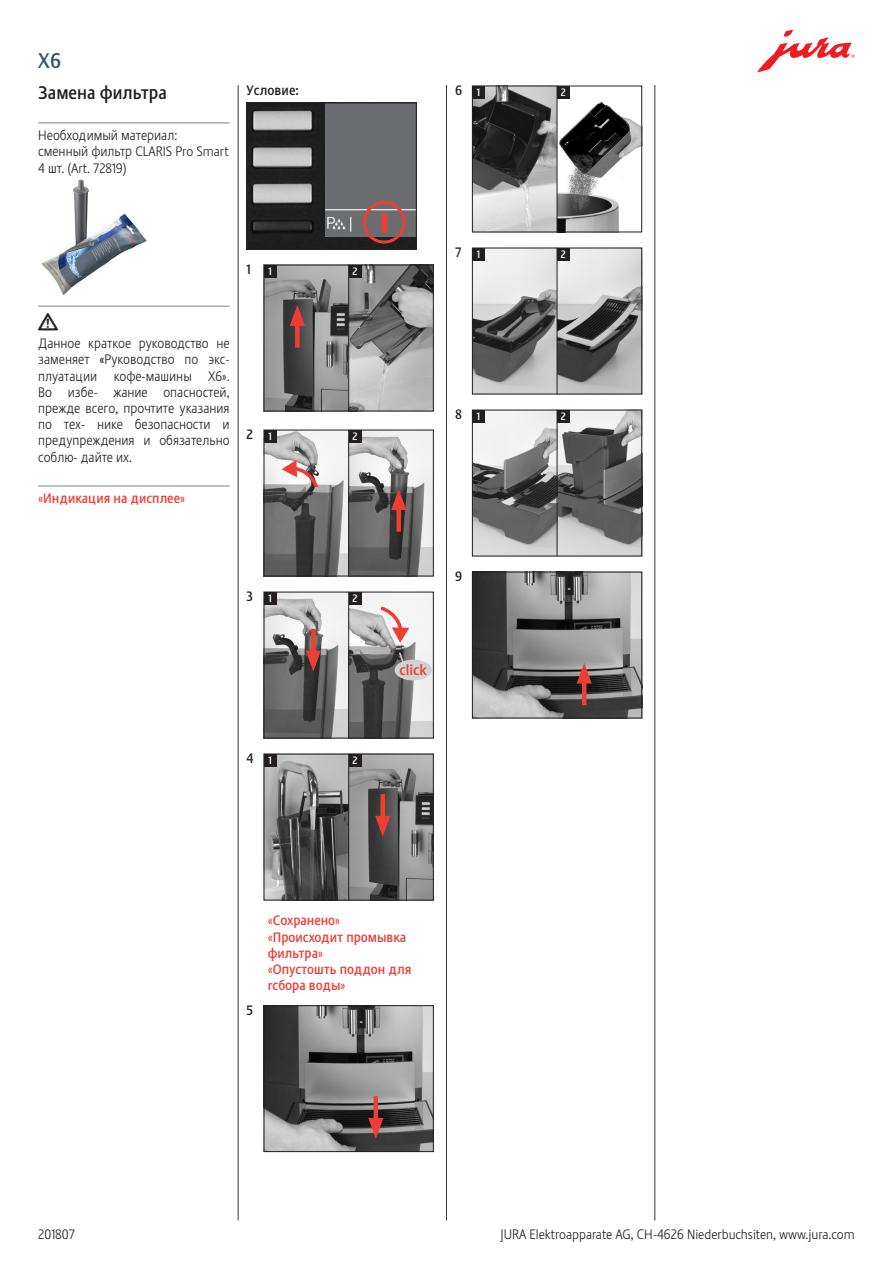
<style>
.page{position:relative;width:893px;height:1263px;background:#fff}
.page>*{position:absolute;margin:0;border:0;box-sizing:border-box;transform-origin:0 0}
.t1{font:21px "Stalemate Pro 2 J Medium";color:#3a5362}
.t2{font:18px "Stalemate Pro 2 J Medium";color:#231f20}
.t3{font:18px "Jura Pict 2006";color:#ee3e34}
.t4{font:18px "Jura Pict 2006";color:#231f20}
.t5{font:15px "Stalemate Pro 2 J Medium";color:#ee3e34}
.t6{font:13.5px/16.2px "Stalemate Pro 2 J Light";color:#231f20}
.t7{font:13.5px/16.2px "Stalemate Pro 2 J Medium";color:#ee3e34}
.t8{font:13.5px "Stalemate Pro 2 J Medium";letter-spacing:.01em;color:#231f20}
.t9{font:12px "Jura Pict 2006";color:#fff}
.t10{font:10.5px "Stalemate LF";color:#fff}
.s1{font-family:"Stalemate Pro 2 J Medium"}
.s2{font-size:16.5px}
</style>
<div class="page">
<svg style="left:757px;top:30px;width:98px;height:42px"></svg>
<hr style="left:238px;top:85px;width:1px;height:1135px;background:#3b3532">
<hr style="left:446px;top:85px;width:1px;height:1135px;background:#3b3532">
<hr style="left:654px;top:85px;width:1px;height:1135px;background:#3b3532">
<img style="left:249px;top:105px;width:166px;height:142px">
<div style="left:325px;top:103px;width:92px;height:133px;background:#6c6d70"></div>
<hr style="left:325px;top:209px;width:92px;height:1px;background:#fff">
<svg style="left:350px;top:217px;width:1px;height:15px"></svg>
<div style="left:382px;top:215px;width:5px;height:17px;background:#ee3e34"></div>
<div style="left:363px;top:201px;width:42px;height:43px;border:3px solid #ee3e34;border-radius:50%"></div>
<div style="left:247px;top:103px;width:170px;height:146px;border:1px solid #231f20"></div>
<img style="left:266px;top:267px;width:166px;height:142px">
<hr style="left:348px;top:265px;width:1px;height:146px;background:#231f20">
<div style="left:264px;top:265px;width:12px;height:12px;background:#231f20"></div>
<div style="left:349px;top:265px;width:12px;height:12px;background:#231f20"></div>
<div style="left:295px;top:318px;width:5px;height:30px;background:#ee3e34"></div>
<svg style="left:290px;top:305px;width:15px;height:21px"></svg>
<div style="left:264px;top:265px;width:170px;height:146px;border:1px solid #231f20"></div>
<img style="left:266px;top:432px;width:166px;height:142px">
<hr style="left:348px;top:430px;width:1px;height:146px;background:#231f20">
<div style="left:264px;top:430px;width:12px;height:12px;background:#231f20"></div>
<div style="left:349px;top:430px;width:12px;height:12px;background:#231f20"></div>
<hr style="left:397px;top:502px;width:4px;height:30px;background:#ee3e34">
<svg style="left:391px;top:489px;width:15px;height:21px"></svg>
<svg style="left:282px;top:460px;width:37px;height:27px"></svg>
<div style="left:264px;top:430px;width:170px;height:146px;border:1px solid #231f20"></div>
<img style="left:266px;top:594px;width:166px;height:142px">
<div style="left:311px;top:629px;width:5px;height:30px;background:#ee3e34"></div>
<svg style="left:306px;top:651px;width:15px;height:20px"></svg>
<hr style="left:348px;top:592px;width:1px;height:146px;background:#231f20">
<div style="left:264px;top:592px;width:12px;height:12px;background:#231f20"></div>
<div style="left:349px;top:592px;width:12px;height:12px;background:#231f20"></div>
<svg style="left:380px;top:605px;width:29px;height:38px"></svg>
<svg style="left:398px;top:651px;width:10px;height:13px"></svg>
<div style="left:395px;top:660px;width:37px;height:20px;background:#d1d2d4;border-radius:50%"></div>
<div style="left:264px;top:592px;width:170px;height:146px;border:1px solid #231f20"></div>
<img style="left:266px;top:756px;width:166px;height:142px">
<hr style="left:348px;top:754px;width:1px;height:146px;background:#231f20">
<div style="left:264px;top:754px;width:12px;height:12px;background:#231f20"></div>
<div style="left:349px;top:754px;width:12px;height:12px;background:#231f20"></div>
<hr style="left:381px;top:794px;width:4px;height:30px;background:#ee3e34">
<svg style="left:375px;top:816px;width:15px;height:21px"></svg>
<div style="left:264px;top:754px;width:170px;height:146px;border:1px solid #231f20"></div>
<img style="left:266px;top:1007px;width:166px;height:143px">
<hr style="left:374px;top:1096px;width:4px;height:30px;background:#ee3e34">
<svg style="left:368px;top:1118px;width:15px;height:21px"></svg>
<div style="left:264px;top:1005px;width:170px;height:147px;border:1px solid #231f20"></div>
<img style="left:474px;top:88px;width:166px;height:142px">
<hr style="left:557px;top:86px;width:1px;height:146px;background:#231f20">
<div style="left:472px;top:86px;width:13px;height:12px;background:#231f20"></div>
<div style="left:557px;top:86px;width:13px;height:12px;background:#231f20"></div>
<div style="left:472px;top:86px;width:170px;height:146px;border:1px solid #231f20"></div>
<img style="left:474px;top:250px;width:166px;height:142px">
<hr style="left:557px;top:248px;width:1px;height:146px;background:#231f20">
<div style="left:472px;top:248px;width:13px;height:12px;background:#231f20"></div>
<div style="left:557px;top:248px;width:13px;height:12px;background:#231f20"></div>
<div style="left:472px;top:248px;width:170px;height:146px;border:1px solid #231f20"></div>
<img style="left:474px;top:412px;width:166px;height:142px">
<hr style="left:557px;top:410px;width:1px;height:146px;background:#231f20">
<div style="left:472px;top:410px;width:13px;height:12px;background:#231f20"></div>
<div style="left:557px;top:410px;width:13px;height:12px;background:#231f20"></div>
<div style="left:472px;top:410px;width:170px;height:146px;border:1px solid #231f20"></div>
<img style="left:474px;top:574px;width:166px;height:142px">
<hr style="left:582px;top:675px;width:4px;height:30px;background:#ee3e34">
<svg style="left:577px;top:663px;width:15px;height:20px"></svg>
<div style="left:472px;top:572px;width:170px;height:146px;border:1px solid #231f20"></div>
<hr style="left:38px;top:122px;width:192px;height:1px;background:#808285">
<hr style="left:38px;top:306px;width:192px;height:1px;background:#808285">
<hr style="left:38px;top:486px;width:192px;height:1px;background:#808285">
<img style="left:41px;top:179px;width:106px;height:116px">
<h1 class="t1" style="left:38px;top:48px;width:24px">X6</h1>
<h2 class="t2" style="left:38px;top:81px;width:130px">Замена фильтра</h2>
<p class="t6" style="left:38px;top:128px;width:192px">Необходимый материал: сменный фильтр CLARIS Pro Smart<br>4 шт. (Art. 72819)</p>
<h2 class="t4" style="left:38px;top:311px;width:22px">J</h2>
<p class="t6" style="left:38px;top:335px;width:193px;text-align:justify">Данное краткое руководство не заменяет <span class="s1">«</span>Руководство по экс&shy;плуатации кофе-машины X6».<br>Во избе- жание опасностей, прежде всего, прочтите указания по тех- нике безопасности и предупреждения и обязательно соблю- дайте их.</p>
<p class="t7" style="left:38px;top:491px;width:148px">«Индикация на дисплее»</p>
<p class="t8" style="left:247px;top:82px;width:54px">Условие:</p>
<p class="t9" style="left:327px;top:216px;width:19px">O<span class="s2">c</span></p>
<h2 class="t3" style="left:378px;top:212px;width:14px">!</h2>
<p class="t8" style="left:247px;top:261px;width:6px">1</p>
<p class="t10" style="left:268px;top:265px;width:5px">1</p>
<p class="t10" style="left:353px;top:265px;width:7px">2</p>
<p class="t8" style="left:247px;top:426px;width:8px">2</p>
<p class="t10" style="left:268px;top:430px;width:5px">1</p>
<p class="t10" style="left:353px;top:430px;width:7px">2</p>
<p class="t8" style="left:247px;top:588px;width:8px">3</p>
<p class="t10" style="left:268px;top:592px;width:5px">1</p>
<p class="t10" style="left:353px;top:592px;width:7px">2</p>
<p class="t5" style="left:400px;top:661px;width:29px">click</p>
<p class="t8" style="left:455px;top:82px;width:9px">6</p>
<p class="t10" style="left:477px;top:86px;width:5px">1</p>
<p class="t10" style="left:561px;top:86px;width:7px">2</p>
<p class="t8" style="left:455px;top:244px;width:8px">7</p>
<p class="t10" style="left:477px;top:248px;width:5px">1</p>
<p class="t10" style="left:561px;top:248px;width:7px">2</p>
<p class="t8" style="left:455px;top:406px;width:8px">8</p>
<p class="t10" style="left:477px;top:410px;width:5px">1</p>
<p class="t10" style="left:561px;top:410px;width:7px">2</p>
<p class="t8" style="left:455px;top:568px;width:9px">9</p>
<p class="t8" style="left:247px;top:750px;width:8px">4</p>
<p class="t10" style="left:268px;top:754px;width:5px">1</p>
<p class="t10" style="left:353px;top:754px;width:7px">2</p>
<p class="t8" style="left:247px;top:1002px;width:8px">5</p>
<p class="t7" style="left:268px;top:912px;width:145px">«Сохранено» «Происходит промывка фильтра»<br>«Опустошть поддон для rсбора воды»</p>
<p class="t6" style="left:38px;top:1226px;width:38px">201807</p>
<p class="t6" style="left:500px;top:1226px;width:356px">JURA Elektroapparate AG, CH-4626 Niederbuchsiten, www.jura.com</p>
</div>
